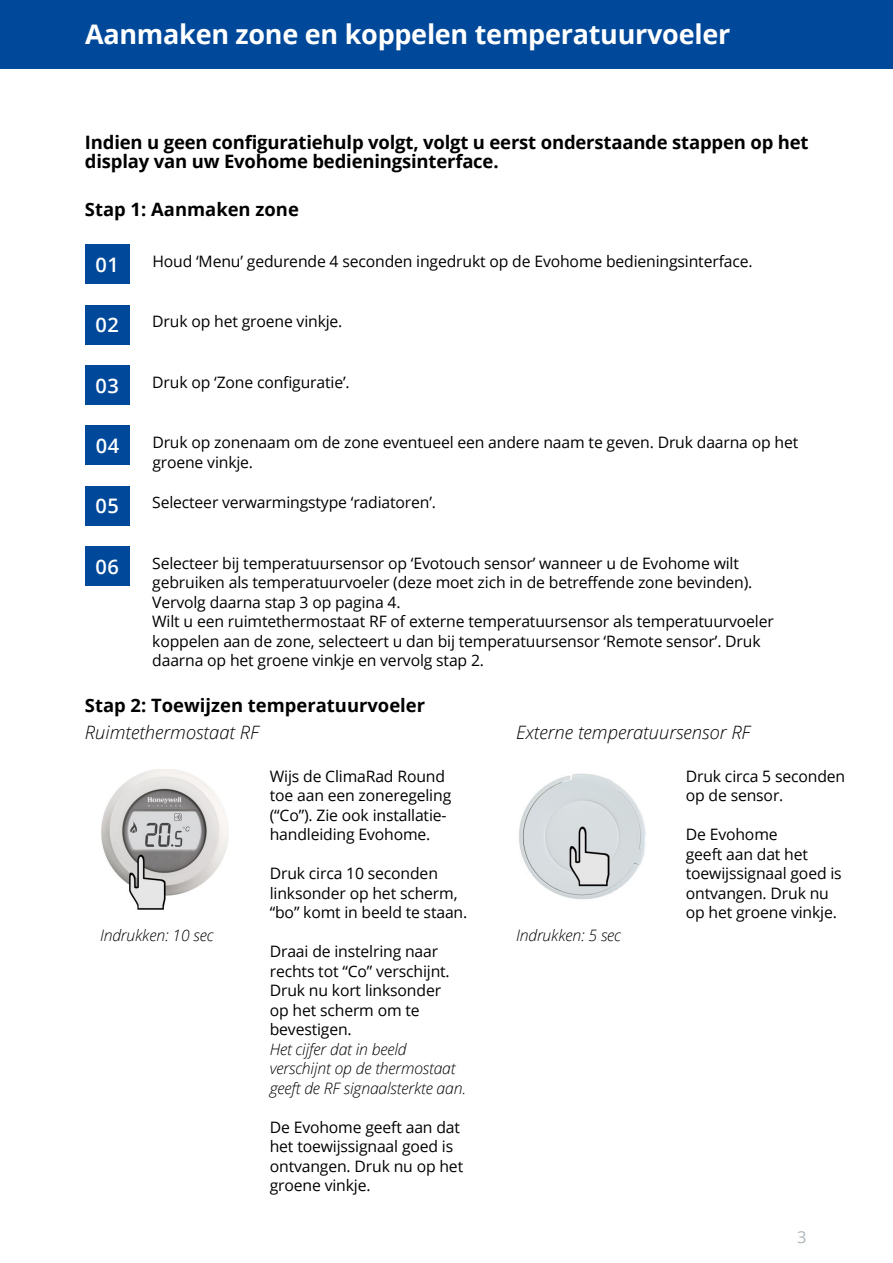
<style>
.page{position:relative;width:893px;height:1263px;background:#fff}
.page>*{position:absolute;margin:0;border:0;box-sizing:border-box;transform-origin:0 0}
.Kop{font:700 27px "Open Sans";letter-spacing:-.01em;color:#fff}
.stapnummer{font:600 20.1px "Open Sans";letter-spacing:.03em;color:#fff}
.Intro{font:700 18.45px/26.5px "Open Sans";letter-spacing:-.01em;color:#000}
.Intro-2{font:italic 300 18.45px "Open Sans";color:#000}
.t1{font:16.5px "Open Sans";color:#afb6bd}
.Intro-3{font:15.75px/19.5px "Open Sans";letter-spacing:-.01em;color:#000}
.Intro-4{font:italic 300 15.75px/19.5px "Open Sans";letter-spacing:-.01em;color:#000}
.s1{font-weight:300;font-style:italic}
</style>
<div class="page">
<div style="left:0;top:0;width:893px;height:68px;background:#004899"></div>
<img style="left:101px;top:770px;width:128px;height:139px">
<div style="left:85px;top:244px;width:45px;height:40px;background:#004899"></div>
<div style="left:85px;top:305px;width:45px;height:39px;background:#004899"></div>
<div style="left:85px;top:365px;width:45px;height:40px;background:#004899"></div>
<div style="left:85px;top:425px;width:45px;height:40px;background:#004899"></div>
<div style="left:85px;top:486px;width:45px;height:40px;background:#004899"></div>
<div style="left:85px;top:546px;width:45px;height:40px;background:#004899"></div>
<img style="left:519px;top:773px;width:127px;height:127px">
<p class="Kop" style="left:85px;top:15px;width:647px">Aanmaken zone en koppelen temperatuurvoeler</p>
<p class="Intro" style="left:85px;top:132px;width:725px;line-height:19.5px">Indien u geen configuratiehulp volgt, volgt u eerst onderstaande stappen op het display van uw Evohome bedieningsinterface.</p>
<p class="Intro" style="left:85px;top:196px;width:215px">Stap 1: Aanmaken zone</p>
<p class="stapnummer" style="left:96px;top:251px;width:25px">01</p>
<p class="Intro-3" style="left:152px;top:251px;width:602px">Houd ‘Menu’ gedurende 4 seconden ingedrukt op de Evohome bedieningsinterface.</p>
<p class="stapnummer" style="left:96px;top:311px;width:25px">02</p>
<p class="Intro-3" style="left:152px;top:311px;width:192px">Druk op het groene vinkje.</p>
<p class="stapnummer" style="left:96px;top:371px;width:25px">03</p>
<p class="Intro-3" style="left:152px;top:372px;width:199px">Druk op ‘Zone configuratie’.</p>
<p class="stapnummer" style="left:96px;top:432px;width:25px">04</p>
<p class="Intro-3" style="left:152px;top:432px;width:647px">Druk op zonenaam om de zone eventueel een andere naam te geven. Druk daarna op het groene vinkje.</p>
<p class="stapnummer" style="left:96px;top:492px;width:25px">05</p>
<p class="Intro-3" style="left:152px;top:493px;width:285px">Selecteer verwarmingstype ‘radiatoren’.</p>
<p class="stapnummer" style="left:96px;top:553px;width:25px">06</p>
<p class="Intro-3" style="left:152px;top:553px;width:602px">Selecteer bij temperatuursensor op ‘Evotouch sensor’ wanneer u de Evohome wilt gebruiken als temperatuurvoeler (deze moet zich in de betreffende zone bevinden).<br>Vervolg daarna stap 3 op pagina 4.</p>
<p class="Intro-3" style="left:152px;top:611px;width:623px">Wilt u een ruimtethermostaat RF of externe temperatuursensor als temperatuurvoeler koppelen aan de zone, selecteert u dan bij temperatuursensor ‘Remote sensor’. Druk daarna op het groene vinkje en vervolg stap 2.</p>
<p class="Intro" style="left:85px;top:692px;width:342px">Stap 2: Toewijzen temperatuurvoeler<br><span class="s1">Ruimtethermostaat RF</span></p>
<p class="Intro-3" style="left:270px;top:766px;width:183px">Wijs de ClimaRad Round toe aan een zoneregeling (“Co”). Zie ook installatie&shy;handleiding Evohome.</p>
<p class="Intro-3" style="left:270px;top:863px;width:199px">Druk circa 10 seconden linksonder op het scherm, “bo” komt in beeld te staan.</p>
<p class="Intro-3" style="left:270px;top:941px;width:182px">Draai de instelring naar rechts tot “Co” verschijnt.<br>Druk nu kort linksonder op het scherm om te bevestigen.</p>
<p class="Intro-4" style="left:270px;top:1039px;width:198px">Het cijfer dat in beeld verschijnt op de thermostaat geeft de RF signaalsterkte aan.</p>
<p class="Intro-3" style="left:270px;top:1117px;width:195px">De Evohome geeft aan dat het toewijssignaal goed is ontvangen. Druk nu op het groene vinkje.</p>
<p class="Intro-4" style="left:100px;top:925px;width:115px">Indrukken: 10 sec</p>
<p class="Intro-2" style="left:516px;top:719px;width:236px">Externe temperatuursensor RF</p>
<p class="Intro-3" style="left:686px;top:766px;width:161px">Druk circa 5 seconden</p>
<p class="Intro-3" style="left:686px;top:785px;width:99px">op de sensor.</p>
<p class="Intro-3" style="left:686px;top:824px;width:157px">De Evohome<br>geeft aan dat het toewijssignaal goed is ontvangen. Druk nu op het groene vinkje.</p>
<p class="Intro-4" style="left:516px;top:925px;width:106px">Indrukken: 5 sec</p>
<p class="t1" style="left:797px;top:1225px;width:11px">3</p>
</div>
